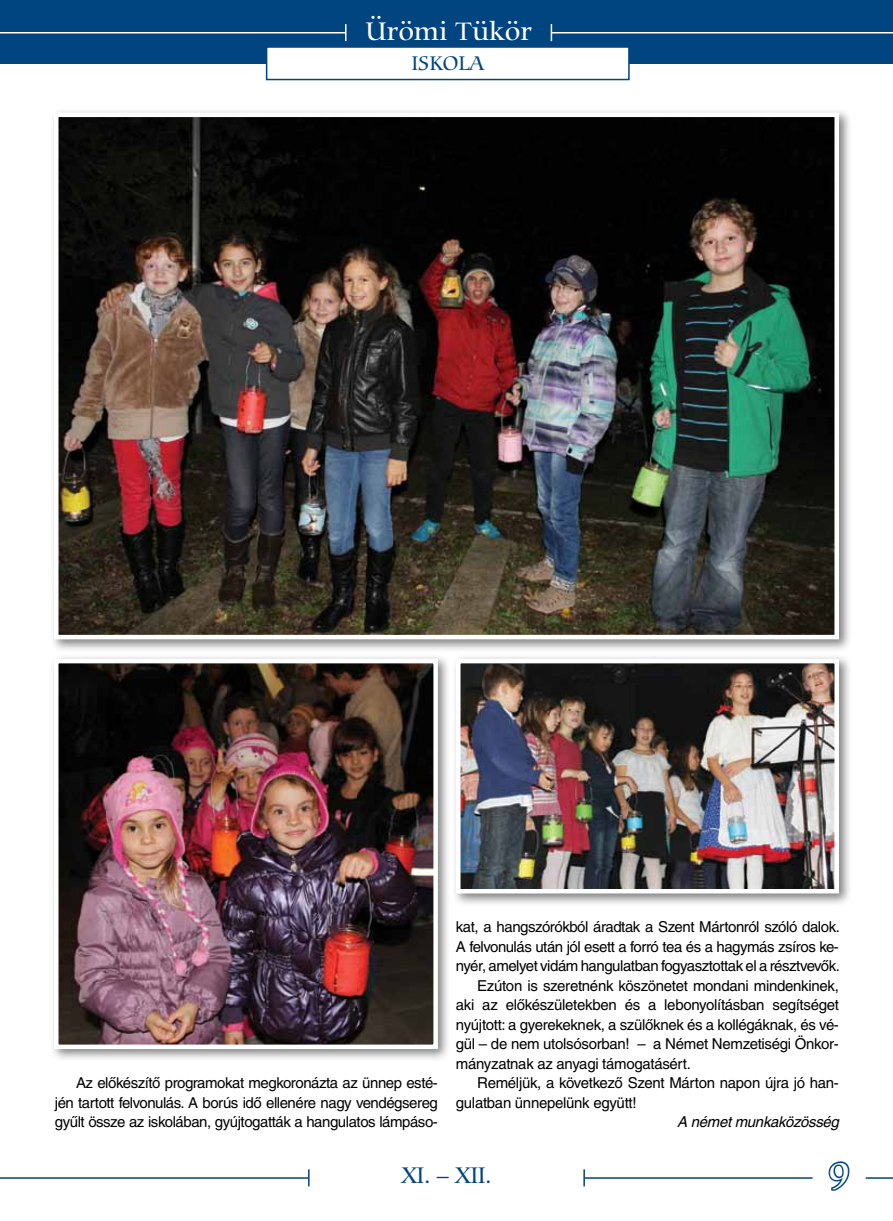
<style>
.page{position:relative;width:893px;height:1221px;background:#fff}
.page>*{position:absolute;margin:0;border:0;box-sizing:border-box;transform-origin:0 0}
.t1{font:39px "Carmina Md PFL";color:#fff}
.t2{font:27px "Carmina Md PFL";color:#fff}
.t3{font:24px "Carmina Md PFL";color:#00457f}
.t4{font:21px "Carmina Md PFL";color:#00457f}
.t5{font:15px/19.5px "Helvetica QS";letter-spacing:-.02em;color:#000;text-align:justify}
.t6{font:italic 15px "Helvetica QS";letter-spacing:-.02em;color:#000}
</style>
<div class="page">
<hr style="left:0;top:1177px;width:309px;height:1px;background:#00457f">
<svg style="left:308px;top:1169px;width:2px;height:17px"></svg>
<hr style="left:585px;top:1177px;width:227px;height:1px;background:#00457f">
<svg style="left:583px;top:1169px;width:2px;height:17px"></svg>
<svg style="left:828px;top:1161px;width:22px;height:30px"></svg>
<svg style="left:866px;top:1177px;width:27px;height:1px"></svg>
<div style="left:0;top:0;width:893px;height:64px;background:#00457f"></div>
<div style="left:267px;top:47px;width:362px;height:33px;background:#fff"></div>
<div style="left:266px;top:46px;width:364px;height:34px;border:2px solid #00457f"></div>
<hr style="left:552px;top:32px;width:341px;height:1px;background:#fff">
<hr style="left:0;top:32px;width:345px;height:1px;background:#fff">
<svg style="left:345px;top:24px;width:1px;height:17px"></svg>
<svg style="left:551px;top:24px;width:1px;height:17px"></svg>
<div style="left:49px;top:653px;width:401px;height:408px;background:#000;opacity:.5"></div>
<img style="left:59px;top:664px;width:374px;height:380px">
<div style="left:54px;top:659px;width:384px;height:390px;border:4px solid #fff"></div>
<div style="left:451px;top:653px;width:401px;height:253px;background:#000;opacity:.5"></div>
<img style="left:461px;top:664px;width:373px;height:224px">
<div style="left:456px;top:659px;width:383px;height:234px;border:4px solid #fff"></div>
<div style="left:49px;top:107px;width:803px;height:545px;background:#000;opacity:.5"></div>
<img style="left:59px;top:118px;width:775px;height:516px">
<div style="left:54px;top:113px;width:785px;height:526px;border:4px solid #fff"></div>
<h2 class="t2" style="left:366px;top:15px;width:168px">Ürömi Tükör</h2>
<h3 class="t4" style="left:411px;top:51px;width:74px">ISKOLA</h3>
<p class="t5" style="left:55px;top:1072px;width:385px;text-indent:21px">Az elõkészítõ programokat megkoronázta az ünnep esté&shy;jén tartott felvonulás. A borús idõ ellenére nagy vendégsereg gyûlt össze az iskolában, gyújtogatták a hangulatos lámpáso-</p>
<p class="t5" style="left:456px;top:916px;width:385px">kat, a hangszórókból áradtak a Szent Mártonról szóló dalok.</p>
<p class="t5" style="left:456px;top:936px;width:385px">A felvonulás után jól esett a forró tea és a hagymás zsíros ke-</p>
<p class="t5" style="left:456px;top:955px;width:385px">nyér, amelyet vidám hangulatban fogyasztottak el a résztvevõk.</p>
<p class="t5" style="left:477px;top:975px;width:363px">Ezúton is szeretnénk köszönetet mondani mindenkinek,</p>
<p class="t5" style="left:456px;top:994px;width:385px">aki az elõkészületekben és a lebonyolításban segítséget</p>
<p class="t5" style="left:456px;top:1014px;width:385px">nyújtott: a gyerekeknek, a szülõknek és a kollégáknak, és vé-</p>
<p class="t5" style="left:456px;top:1033px;width:385px">gül – de nem utolsósorban! – a Német Nemzetiségi Önkor-</p>
<p class="t5" style="left:456px;top:1053px;width:237px">mányzatnak az anyagi támogatásért.</p>
<p class="t5" style="left:477px;top:1072px;width:363px">Reméljük, a következõ Szent Márton napon újra jó han-</p>
<p class="t5" style="left:456px;top:1092px;width:182px">gulatban ünnepelünk együtt!</p>
<p class="t6" style="left:677px;top:1113px;width:163px">A német munkaközösség</p>
<h3 class="t3" style="left:401px;top:1160px;width:93px">XI. – XII.</h3>
<h1 class="t1" style="left:827px;top:1153px;width:25px">9</h1>
</div>
